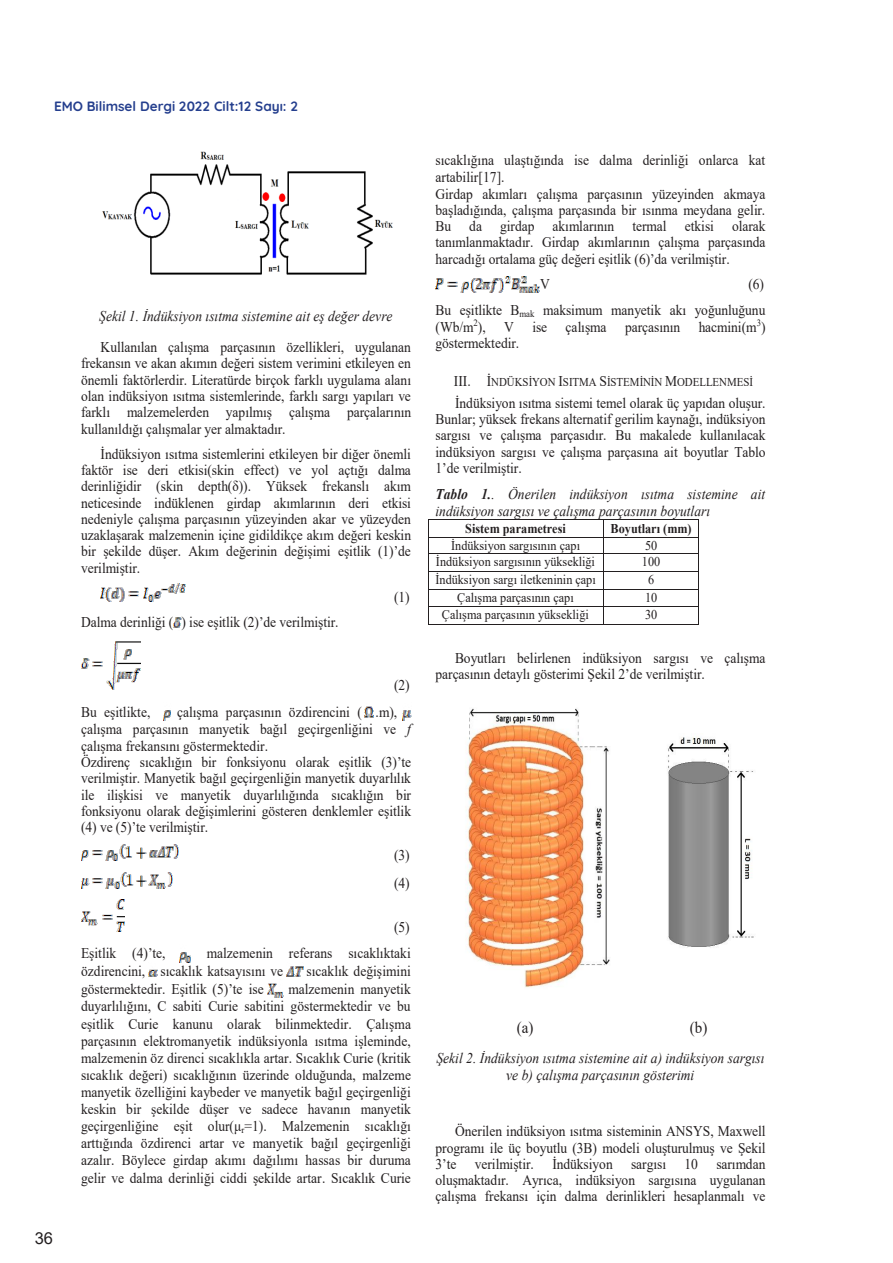
<style>
.page{position:relative;width:893px;height:1263px;background:#fff}
.page>*{position:absolute;margin:0;border:0;box-sizing:border-box;transform-origin:0 0}
.t1{font:16.5px "Arial";color:#231f20}
.t2{font:16.35px "Times New Roman";color:#231f20;scale:.91 1}
.t3{font:14.85px/16.2px "Times New Roman";color:#231f20;scale:.91 1}
.t4{font:italic 14.85px/17.1px "Times New Roman";color:#231f20;scale:.91 1}
.t5{font:300 13.5px "Quicksand";color:#253f8e}
.t6{font:13.35px "Times New Roman";color:#231f20;scale:.91 1}
.t7{font:700 13.35px "Times New Roman";color:#231f20;scale:.91 1}
.t8{font:12px "Times New Roman";letter-spacing:-.005em;color:#231f20;scale:.91 1}
.s1{font-style:italic}
.s2{font-size:14.85px}
.s3{font-weight:700}
</style>
<div class="page">
<img style="left:102px;top:151px;width:291px;height:124px">
<img style="left:101px;top:584px;width:85px;height:17px">
<img style="left:173px;top:617px;width:8px;height:11px">
<img style="left:81px;top:641px;width:59px;height:49px">
<img style="left:164px;top:710px;width:7px;height:10px">
<img style="left:364px;top:706px;width:9px;height:12px">
<img style="left:403px;top:710px;width:8px;height:10px">
<img style="left:81px;top:844px;width:98px;height:16px">
<img style="left:81px;top:872px;width:92px;height:16px">
<img style="left:81px;top:899px;width:44px;height:33px">
<img style="left:180px;top:952px;width:11px;height:10px">
<img style="left:149px;top:969px;width:8px;height:8px">
<img style="left:287px;top:966px;width:16px;height:11px">
<img style="left:267px;top:983px;width:17px;height:15px">
<img style="left:435px;top:277px;width:105px;height:16px">
<hr style="left:428px;top:519px;width:175px;height:1px;background:#231f20">
<hr style="left:603px;top:519px;width:96px;height:1px;background:#231f20">
<hr style="left:428px;top:537px;width:175px;height:1px;background:#231f20">
<hr style="left:603px;top:537px;width:96px;height:1px;background:#231f20">
<hr style="left:428px;top:553px;width:175px;height:1px;background:#231f20">
<hr style="left:603px;top:553px;width:96px;height:1px;background:#231f20">
<hr style="left:428px;top:571px;width:175px;height:1px;background:#231f20">
<hr style="left:603px;top:571px;width:96px;height:1px;background:#231f20">
<hr style="left:428px;top:589px;width:175px;height:1px;background:#231f20">
<hr style="left:603px;top:589px;width:96px;height:1px;background:#231f20">
<hr style="left:428px;top:606px;width:175px;height:1px;background:#231f20">
<hr style="left:603px;top:606px;width:96px;height:1px;background:#231f20">
<svg style="left:428px;top:520px;width:1px;height:104px"></svg>
<hr style="left:428px;top:624px;width:175px;height:1px;background:#231f20">
<svg style="left:603px;top:520px;width:1px;height:104px"></svg>
<hr style="left:603px;top:624px;width:96px;height:1px;background:#231f20">
<img style="left:467px;top:708px;width:143px;height:280px">
<img style="left:668px;top:737px;width:86px;height:211px">
<p class="t5" style="left:54px;top:96px;width:246px">EMO Bilimsel Dergi 2022 Cilt:12 Sayı: 2</p>
<p class="t3" style="left:99px;top:300px;width:344px;line-height:31px"><span class="s1">Şekil 1. İndüksiyon ısıtma sistemine ait eş değer devre<br></span>Kullanılan çalışma parçasının özellikleri, uygulanan</p>
<p class="t3" style="left:81px;top:355px;width:364px;text-align:justify">frekansın ve akan akımın değeri sistem verimini etkileyen en önemli faktörlerdir. Literatürde birçok farklı uygulama alanı olan indüksiyon ısıtma sistemlerinde, farklı sargı yapıları ve farklı malzemelerden yapılmış çalışma parçalarının kullanıldığı çalışmalar yer almaktadır.</p>
<p class="t3" style="left:81px;top:445px;width:364px;text-align:justify;text-indent:20px">İndüksiyon ısıtma sistemlerini etkileyen bir diğer önemli faktör ise deri etkisi(skin effect) ve yol açtığı dalma derinliğidir (skin depth(δ)). Yüksek frekanslı akım neticesinde indüklenen girdap akımlarının deri etkisi nedeniyle çalışma parçasının yüzeyinden akar ve yüzeyden uzaklaşarak malzemenin içine gidildikçe akım değeri keskin bir şekilde düşer. Akım değerinin değişimi eşitlik (1)’de verilmiştir.</p>
<p class="t3" style="left:394px;top:588px;width:19px">(1)</p>
<p class="t3" style="left:81px;top:614px;width:285px">Dalma derinliği ( ) ise eşitlik (2)’de verilmiştir.</p>
<p class="t3" style="left:394px;top:676px;width:19px">(2)</p>
<p class="t3" style="left:81px;top:703px;width:364px;text-indent:96px">çalışma parçasının özdirencini ( .m), çalışma parçasının manyetik bağıl geçirgenliğini ve <span class="s1">f </span>çalışma frekansını göstermektedir.<br>Özdirenç sıcaklığın bir fonksiyonu olarak eşitlik (3)’te verilmiştir. Manyetik bağıl geçirgenliğin manyetik duyarlılık ile ilişkisi ve manyetik duyarlılığında sıcaklığın bir fonksiyonu olarak değişimlerini gösteren denklemler eşitlik (4) ve (5)’te verilmiştir.</p>
<p class="t3" style="left:394px;top:841px;width:19px;line-height:28px">(3) (4)</p>
<p class="t3" style="left:394px;top:918px;width:19px">(5)</p>
<p class="t3" style="left:81px;top:945px;width:95px">Eşitlik (4)’te,</p>
<p class="t3" style="left:81px;top:703px;width:78px">Bu eşitlikte,</p>
<p class="t3" style="left:81px;top:944px;width:364px;line-height:17.9px;text-indent:126px">malzemenin referans sıcaklıktaki özdirencini, sıcaklık katsayısını ve</p>
<p class="t3" style="left:307px;top:963px;width:116px">sıcaklık değişimini</p>
<p class="t1" style="left:35px;top:1227px;width:20px">36</p>
<p class="t3" style="left:81px;top:980px;width:202px">göstermektedir. Eşitlik (5)’te ise</p>
<p class="t3" style="left:81px;top:980px;width:364px;line-height:17.1px;text-align:justify;text-indent:208px">malzemenin manyetik duyarlılığını, C sabiti Curie sabitini göstermektedir ve bu eşitlik Curie kanunu olarak bilinmektedir. Çalışma parçasının elektromanyetik indüksiyonla ısıtma işleminde, malzemenin öz direnci sıcaklıkla artar. Sıcaklık Curie (kritik sıcaklık değeri) sıcaklığının üzerinde olduğunda, malzeme manyetik özelliğini kaybeder ve manyetik bağıl geçirgenliği keskin bir şekilde düşer ve sadece havanın manyetik geçirgenliğine eşit olur(μ<sub>r</sub>=1). Malzemenin sıcaklığı arttığında özdirenci artar ve manyetik bağıl geçirgenliği azalır. Böylece girdap akımı dağılımı hassas bir duruma gelir ve dalma derinliği ciddi şekilde artar. Sıcaklık Curie</p>
<p class="t3" style="left:435px;top:151px;width:364px">sıcaklığına ulaştığında ise dalma derinliği onlarca kat artabilir[17].<br>Girdap akımları çalışma parçasının yüzeyinden akmaya başladığında, çalışma parçasında bir ısınma meydana gelir.<br>Bu da girdap akımlarının termal etkisi olarak tanımlanmaktadır. Girdap akımlarının çalışma parçasında harcadığı ortalama güç değeri eşitlik (6)’da verilmiştir.</p>
<p class="t3" style="left:540px;top:276px;width:12px">V</p>
<p class="t3" style="left:435px;top:271px;width:364px;line-height:26.1px;text-align:right">(6)<br>Bu eşitlikte B<sub>mak</sub> maksimum manyetik akı yoğunluğunu</p>
<p class="t3" style="left:435px;top:318px;width:57px">(Wb/m<sup>2</sup>),</p>
<p class="t3" style="left:435px;top:318px;width:364px;text-indent:69px">V ise çalışma parçasının hacmini(m<sup>3</sup>) göstermektedir.</p>
<p class="t8" style="left:454px;top:373px;width:330px"><span class="s2">III. İ</span>NDÜKSİYON <span class="s2">I</span>SITMA <span class="s2">S</span>İSTEMİNİN <span class="s2">M</span>ODELLENMESİ</p>
<p class="t3" style="left:435px;top:394px;width:364px;text-align:justify;text-indent:20px">İndüksiyon ısıtma sistemi temel olarak üç yapıdan oluşur.<br>Bunlar; yüksek frekans alternatif gerilim kaynağı, indüksiyon sargısı ve çalışma parçasıdır. Bu makalede kullanılacak indüksiyon sargısı ve çalışma parçasına ait boyutlar Tablo 1’de verilmiştir.</p>
<p class="t4" style="left:435px;top:485px;width:364px"><span class="s3">Tablo 1.</span>. Önerilen indüksiyon ısıtma sistemine ait indüksiyon sargısı ve çalışma parçasının boyutları</p>
<p class="t7" style="left:465px;top:519px;width:112px">Sistem parametresi</p>
<p class="t7" style="left:611px;top:519px;width:90px">Boyutları (mm)</p>
<p class="t6" style="left:451px;top:536px;width:143px">İndüksiyon sargısının çapı</p>
<p class="t6" style="left:645px;top:536px;width:15px">50</p>
<p class="t6" style="left:436px;top:552px;width:176px">İndüksiyon sargısının yüksekliği</p>
<p class="t6" style="left:642px;top:552px;width:22px">100</p>
<p class="t6" style="left:435px;top:570px;width:178px">İndüksiyon sargı iletkeninin çapı</p>
<p class="t6" style="left:648px;top:570px;width:8px">6</p>
<p class="t6" style="left:457px;top:588px;width:130px">Çalışma parçasının çapı</p>
<p class="t6" style="left:645px;top:588px;width:15px">10</p>
<p class="t6" style="left:442px;top:605px;width:163px">Çalışma parçasının yüksekliği</p>
<p class="t6" style="left:645px;top:605px;width:15px">30</p>
<p class="t3" style="left:435px;top:649px;width:364px;text-indent:20px">Boyutları belirlenen indüksiyon sargısı ve çalışma parçasının detaylı gösterimi Şekil 2’de verilmiştir.</p>
<p class="t2" style="left:517px;top:1016px;width:20px">(a)</p>
<p class="t2" style="left:690px;top:1016px;width:21px">(b)</p>
<p class="t4" style="left:436px;top:1049px;width:362px;text-align:center">Şekil 2. İndüksiyon ısıtma sistemine ait a) indüksiyon sargısı ve b) çalışma parçasının gösterimi</p>
<p class="t3" style="left:435px;top:1123px;width:364px;text-align:justify;text-indent:20px">Önerilen indüksiyon ısıtma sisteminin ANSYS, Maxwell programı ile üç boyutlu (3B) modeli oluşturulmuş ve Şekil 3’te verilmiştir. İndüksiyon sargısı 10</p>
<p class="t3" style="left:435px;top:1155px;width:364px;text-align:justify;text-indent:281px">sarımdan oluşmaktadır. Ayrıca, indüksiyon sargısına uygulanan çalışma frekansı için dalma derinlikleri hesaplanmalı ve</p>
</div>
